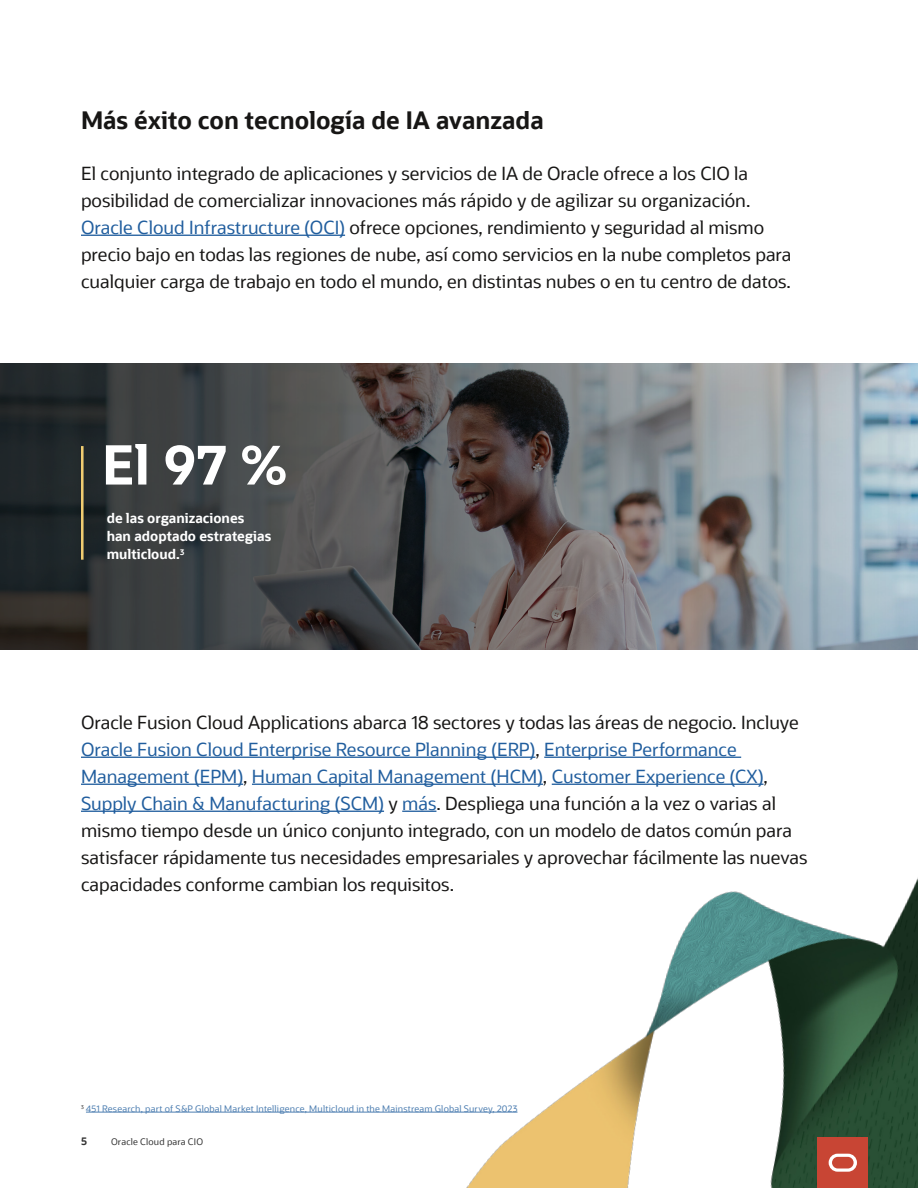
<style>
.page{position:relative;width:918px;height:1188px;background:#fff}
.page>*{position:absolute;margin:0;border:0;box-sizing:border-box;transform-origin:0 0}
.Component_Small_Stat{font:700 54px "Oracle Sans";color:#fff}
.A__Subhead_chapters{font:700 24px "Oracle Sans";color:#171615}
.A__Body_Text{font:18px/27px "Oracle Sans";color:#171615}
.Component_Body_Bold{font:700 13.5px/18px "Oracle Sans";color:#fff}
.t1{font:700 10.5px "Oracle Sans";color:#333}
.A___Footer{font:9px "Oracle Sans";letter-spacing:.025em;color:#4d7eb1}
.t2{font:9px "Oracle Sans";letter-spacing:.025em;color:#333}
.s1{color:#215e9e}
</style>
<div class="page">
<svg style="left:0;top:363px;width:918px;height:287px;background:#606467"></svg>
<hr style="left:81px;top:235px;width:264px;height:1px;background:#215e9e">
<hr style="left:81px;top:757px;width:454px;height:1px;background:#215e9e">
<hr style="left:544px;top:757px;width:197px;height:1px;background:#215e9e">
<hr style="left:81px;top:784px;width:162px;height:1px;background:#215e9e">
<hr style="left:252px;top:784px;width:291px;height:1px;background:#215e9e">
<hr style="left:552px;top:784px;width:212px;height:1px;background:#215e9e">
<hr style="left:81px;top:811px;width:303px;height:1px;background:#215e9e">
<hr style="left:402px;top:811px;width:34px;height:1px;background:#215e9e">
<hr style="left:81px;top:446px;width:3px;height:114px;background:#f0cc71">
<img style="left:457px;top:878px;width:461px;height:310px">
<hr style="left:86px;top:1112px;width:431px;height:1px;background:#4d7eb1">
<div style="left:818px;top:1137px;width:50px;height:51px;background:#c84534"></div>
<svg style="left:829px;top:1154px;width:28px;height:18px"></svg>
<p class="A__Subhead_chapters" style="left:81px;top:105px;width:464px">Más éxito con tecnología de IA avanzada</p>
<p class="A__Body_Text" style="left:81px;top:160px;width:712px">El conjunto integrado de aplicaciones y servicios de IA de Oracle ofrece a los CIO la posibilidad de comercializar innovaciones más rápido y de agilizar su organización.<br><span class="s1">Oracle Cloud Infrastructure (OCI)</span> ofrece opciones, rendimiento y seguridad al mismo precio bajo en todas las regiones de nube, así como servicios en la nube completos para cualquier carga de trabajo en todo el mundo, en distintas nubes o en tu centro de datos.</p>
<p class="Component_Small_Stat" style="left:102px;top:431px;width:187px">El 97 %</p>
<p class="Component_Body_Bold" style="left:107px;top:509px;width:166px">de las organizaciones han adoptado estrategias multicloud.<sup>3</sup></p>
<p class="A__Body_Text" style="left:81px;top:709px;width:728px">Oracle Fusion Cloud Applications abarca 18 sectores y todas las áreas de negocio. Incluye <span class="s1">Oracle Fusion Cloud Enterprise Resource Planning (ERP)</span>, <span class="s1">Enterprise Performance Management (EPM)</span>, <span class="s1">Human Capital Management (HCM)</span>, <span class="s1">Customer Experience (CX)</span>, <span class="s1">Supply Chain &amp; Manufacturing (SCM)</span> y <span class="s1">más</span>. Despliega una función a la vez o varias al mismo tiempo desde un único conjunto integrado, con un modelo de datos común para satisfacer rápidamente tus necesidades empresariales y aprovechar fácilmente las nuevas capacidades conforme cambian los requisitos.</p>
<p class="A___Footer" style="left:81px;top:1103px;width:438px"><sup>3</sup> 451 Research, part of S&amp;P Global Market Intelligence, Multicloud in the Mainstream Global Survey, 2023</p>
<p class="t1" style="left:81px;top:1135px;width:7px">5</p>
<p class="t2" style="left:111px;top:1137px;width:94px">Oracle Cloud para CIO</p>
</div>
